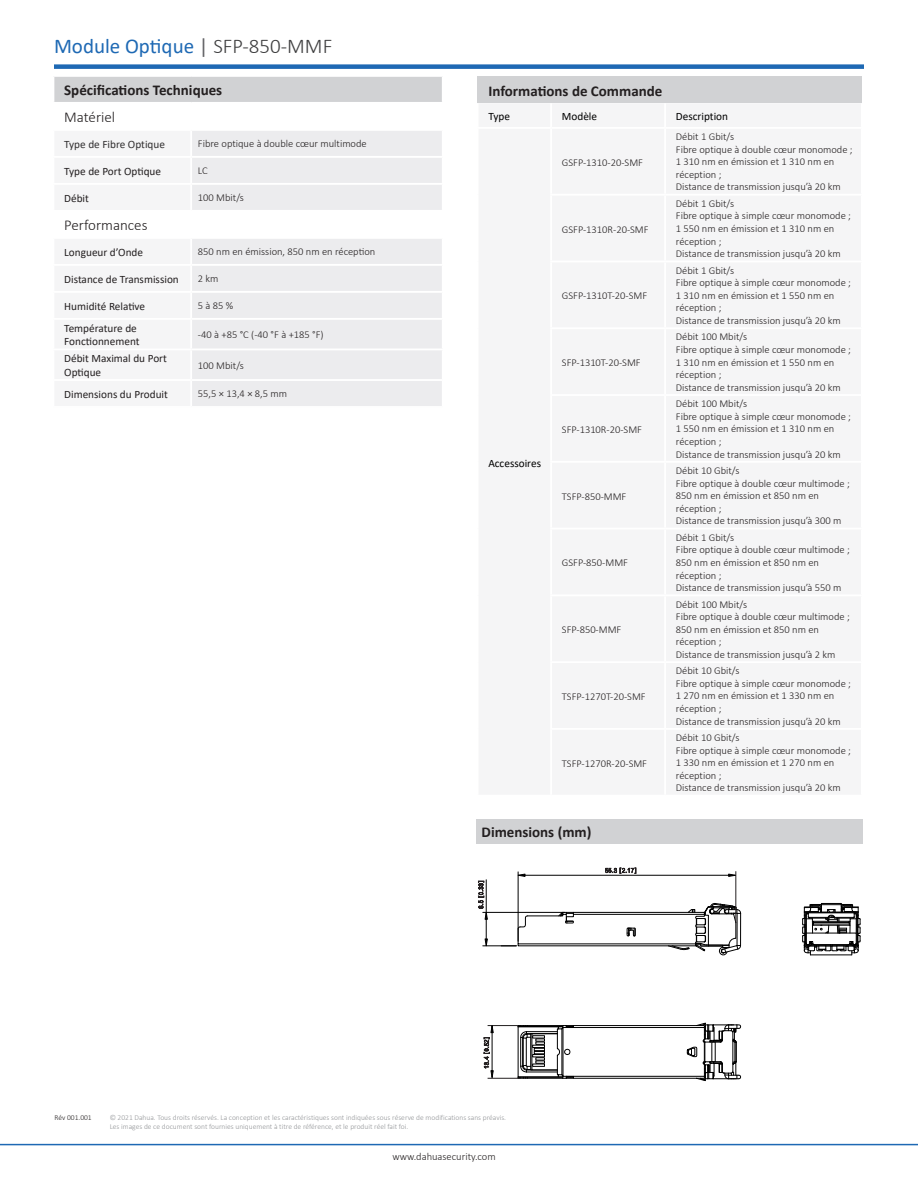
<style>
.page{position:relative;width:918px;height:1188px;background:#fff}
.page>*{position:absolute;margin:0;border:0;box-sizing:border-box;transform-origin:0 0}
.t1{font:21px "Calibri";color:#1e69b4}
.t2{font:700 15px "Calibri";color:#231f20}
.表格大类{font:300 15px "Calibri";color:#231f20}
.t3{font:11.25px/13.5px "Calibri";color:#231f20}
.表格内标题{font:11.25px "Calibri";color:#000}
.t4{font:11.25px "Calibri";color:#312f30}
.表格正文{font:300 10.5px/12.6px "Calibri";color:#231f20}
.t5{font:300 7.5px "Calibri";color:#939598}
.t6{font:300 7.5px "Calibri";color:#231f20}
.s1{color:#636366}
.s2{font-weight:300;color:#3e3e3f}
</style>
<div class="page">
<div style="left:54px;top:64px;width:810px;height:5px;background:#1e69b4"></div>
<hr style="left:0;top:1144px;width:918px;height:1px;background:#1e69b4">
<div style="left:53px;top:76px;width:390px;height:27px;background:#d1d2d4"></div>
<div style="left:192px;top:131px;width:250px;height:275px;background:#ececee"></div>
<div style="left:53px;top:211px;width:390px;height:27px;background:#fff"></div>
<hr style="left:191px;top:210px;width:253px;height:2px;background:#fff">
<hr style="left:442px;top:77px;width:2px;height:25px;background:#fff">
<hr style="left:52px;top:75px;width:139px;height:2px;background:#fff">
<hr style="left:191px;top:75px;width:253px;height:2px;background:#fff">
<hr style="left:52px;top:77px;width:2px;height:25px;background:#fff">
<hr style="left:52px;top:102px;width:139px;height:2px;background:#fff">
<hr style="left:191px;top:102px;width:253px;height:2px;background:#fff">
<hr style="left:191px;top:156px;width:253px;height:2px;background:#fff">
<hr style="left:191px;top:183px;width:253px;height:2px;background:#fff">
<hr style="left:191px;top:237px;width:253px;height:2px;background:#fff">
<hr style="left:191px;top:264px;width:253px;height:2px;background:#fff">
<hr style="left:191px;top:291px;width:253px;height:2px;background:#fff">
<hr style="left:191px;top:318px;width:253px;height:2px;background:#fff">
<hr style="left:191px;top:349px;width:253px;height:1px;background:#fff">
<hr style="left:191px;top:379px;width:253px;height:2px;background:#fff">
<div style="left:476px;top:819px;width:386px;height:25px;background:#d1d2d4"></div>
<svg style="left:518px;top:1023px;width:223px;height:58px"></svg>
<svg style="left:501px;top:903px;width:240px;height:53px"></svg>
<hr style="left:483px;top:912px;width:82px;height:1px;background:#000">
<hr style="left:483px;top:946px;width:33px;height:1px;background:#000">
<hr style="left:486px;top:880px;width:1px;height:59px;background:#000">
<svg style="left:478px;top:881px;width:10px;height:38px"></svg>
<svg style="left:485px;top:939px;width:3px;height:8px"></svg>
<hr style="left:518px;top:872px;width:1px;height:69px;background:#000">
<hr style="left:525px;top:875px;width:204px;height:1px;background:#000">
<svg style="left:729px;top:874px;width:7px;height:3px"></svg>
<svg style="left:517px;top:874px;width:8px;height:3px"></svg>
<hr style="left:810px;top:955px;width:42px;height:1px;background:#000">
<svg style="left:802px;top:903px;width:59px;height:52px"></svg>
<hr style="left:736px;top:871px;width:1px;height:52px;background:#231f20">
<svg style="left:605px;top:868px;width:31px;height:6px"></svg>
<hr style="left:488px;top:1025px;width:30px;height:1px;background:#231f20">
<hr style="left:488px;top:1078px;width:30px;height:1px;background:#231f20">
<svg style="left:484px;top:1025px;width:9px;height:53px"></svg>
<div style="left:478px;top:76px;width:384px;height:27px;background:#d1d2d4"></div>
<p class="t1" style="left:54px;top:31px;width:280px">Module Optique <span class="s1">|</span> <span class="s2">SFP-850-MMF</span></p>
<p class="t2" style="left:64px;top:79px;width:160px">Spécifications Techniques</p>
<p class="表格大类" style="left:64px;top:108px;width:52px">Matériel</p>
<p class="t4" style="left:64px;top:136px;width:102px">Type de Fibre Optique</p>
<p class="表格正文" style="left:198px;top:137px;width:170px">Fibre optique à double cœur multimode</p>
<p class="t3" style="left:64px;top:164px;width:98px">Type de Port Optique</p>
<p class="表格正文" style="left:198px;top:164px;width:11px">LC</p>
<p class="t3" style="left:64px;top:191px;width:26px">Débit</p>
<p class="表格正文" style="left:198px;top:191px;width:48px">100 Mbit/s</p>
<p class="表格大类" style="left:64px;top:216px;width:85px">Performances</p>
<p class="t3" style="left:64px;top:245px;width:80px">Longueur d’Onde</p>
<p class="表格正文" style="left:198px;top:245px;width:179px">850 nm en émission, 850 nm en réception</p>
<p class="t3" style="left:64px;top:272px;width:116px">Distance de Transmission</p>
<p class="表格正文" style="left:198px;top:272px;width:22px">2 km</p>
<p class="t3" style="left:64px;top:299px;width:82px">Humidité Relative</p>
<p class="表格正文" style="left:198px;top:299px;width:37px">5 à 85 %</p>
<p class="t3" style="left:64px;top:321px;width:77px">Température de<br>Fonctionnement</p>
<p class="表格正文" style="left:198px;top:328px;width:127px">-40 à +85 °C (-40 °F à +185 °F)</p>
<p class="t3" style="left:64px;top:351px;width:104px">Débit Maximal du Port<br>Optique</p>
<p class="表格正文" style="left:198px;top:359px;width:48px">100 Mbit/s</p>
<p class="t3" style="left:64px;top:387px;width:105px">Dimensions du Produit</p>
<p class="表格正文" style="left:198px;top:388px;width:91px">55,5 × 13,4 × 8,5 mm</p>
<p class="t2" style="left:488px;top:80px;width:176px">Informations de Commande</p>
<p class="表格内标题" style="left:488px;top:109px;width:23px">Type</p>
<p class="表格内标题" style="left:562px;top:109px;width:37px">Modèle</p>
<p class="表格内标题" style="left:676px;top:108px;width:54px">Description</p>
<p class="表格正文" style="left:562px;top:156px;width:83px">GSFP-1310-20-SMF</p>
<p class="表格正文" style="left:562px;top:223px;width:88px">GSFP-1310R-20-SMF</p>
<p class="表格正文" style="left:562px;top:289px;width:87px">GSFP-1310T-20-SMF</p>
<p class="表格正文" style="left:562px;top:356px;width:80px">SFP-1310T-20-SMF</p>
<p class="表格内标题" style="left:488px;top:455px;width:54px">Accessoires</p>
<p class="表格正文" style="left:562px;top:423px;width:82px">SFP-1310R-20-SMF</p>
<p class="表格正文" style="left:562px;top:490px;width:66px">TSFP-850-MMF</p>
<p class="表格正文" style="left:562px;top:557px;width:68px">GSFP-850-MMF</p>
<p class="表格正文" style="left:562px;top:623px;width:61px">SFP-850-MMF</p>
<p class="表格正文" style="left:562px;top:690px;width:85px">TSFP-1270T-20-SMF</p>
<p class="表格正文" style="left:562px;top:757px;width:87px">TSFP-1270R-20-SMF</p>
<p class="t2" style="left:482px;top:821px;width:111px">Dimensions (mm)</p>
<p class="表格正文" style="left:676px;top:130px;width:60px">Débit 1 Gbit/s</p>
<p class="表格正文" style="left:676px;top:143px;width:178px">Fibre optique à double cœur monomode ;</p>
<p class="表格正文" style="left:676px;top:155px;width:160px">1 310 nm en émission et 1 310 nm en réception ;</p>
<p class="表格正文" style="left:676px;top:181px;width:166px">Distance de transmission jusqu’à 20 km</p>
<p class="表格正文" style="left:676px;top:197px;width:60px">Débit 1 Gbit/s</p>
<p class="表格正文" style="left:676px;top:210px;width:177px">Fibre optique à simple cœur monomode ;</p>
<p class="表格正文" style="left:676px;top:222px;width:160px">1 550 nm en émission et 1 310 nm en réception ;</p>
<p class="表格正文" style="left:676px;top:247px;width:166px">Distance de transmission jusqu’à 20 km</p>
<p class="表格正文" style="left:676px;top:264px;width:60px">Débit 1 Gbit/s</p>
<p class="表格正文" style="left:676px;top:276px;width:177px">Fibre optique à simple cœur monomode ;</p>
<p class="表格正文" style="left:676px;top:289px;width:160px">1 310 nm en émission et 1 550 nm en réception ;</p>
<p class="表格正文" style="left:676px;top:314px;width:166px">Distance de transmission jusqu’à 20 km</p>
<p class="表格正文" style="left:676px;top:331px;width:73px">Débit 100 Mbit/s</p>
<p class="表格正文" style="left:676px;top:343px;width:177px">Fibre optique à simple cœur monomode ;</p>
<p class="表格正文" style="left:676px;top:356px;width:160px">1 310 nm en émission et 1 550 nm en réception ;</p>
<p class="表格正文" style="left:676px;top:381px;width:166px">Distance de transmission jusqu’à 20 km</p>
<p class="表格正文" style="left:676px;top:397px;width:73px">Débit 100 Mbit/s</p>
<p class="表格正文" style="left:676px;top:410px;width:177px">Fibre optique à simple cœur monomode ;</p>
<p class="表格正文" style="left:676px;top:422px;width:160px">1 550 nm en émission et 1 310 nm en réception ;</p>
<p class="表格正文" style="left:676px;top:448px;width:166px">Distance de transmission jusqu’à 20 km</p>
<p class="表格正文" style="left:676px;top:464px;width:65px">Débit 10 Gbit/s</p>
<p class="表格正文" style="left:676px;top:477px;width:175px">Fibre optique à double cœur multimode ;</p>
<p class="表格正文" style="left:676px;top:489px;width:145px">850 nm en émission et 850 nm en réception ;</p>
<p class="表格正文" style="left:676px;top:514px;width:167px">Distance de transmission jusqu’à 300 m</p>
<p class="表格正文" style="left:676px;top:531px;width:60px">Débit 1 Gbit/s</p>
<p class="表格正文" style="left:676px;top:543px;width:175px">Fibre optique à double cœur multimode ;</p>
<p class="表格正文" style="left:676px;top:556px;width:145px">850 nm en émission et 850 nm en réception ;</p>
<p class="表格正文" style="left:676px;top:581px;width:167px">Distance de transmission jusqu’à 550 m</p>
<p class="表格正文" style="left:676px;top:598px;width:73px">Débit 100 Mbit/s</p>
<p class="表格正文" style="left:676px;top:610px;width:175px">Fibre optique à double cœur multimode ;</p>
<p class="表格正文" style="left:676px;top:623px;width:145px">850 nm en émission et 850 nm en réception ;</p>
<p class="表格正文" style="left:676px;top:648px;width:161px">Distance de transmission jusqu’à 2 km</p>
<p class="表格正文" style="left:676px;top:664px;width:65px">Débit 10 Gbit/s</p>
<p class="表格正文" style="left:676px;top:677px;width:177px">Fibre optique à simple cœur monomode ;</p>
<p class="表格正文" style="left:676px;top:690px;width:160px">1 270 nm en émission et 1 330 nm en réception ;</p>
<p class="表格正文" style="left:676px;top:715px;width:166px">Distance de transmission jusqu’à 20 km</p>
<p class="表格正文" style="left:676px;top:731px;width:65px">Débit 10 Gbit/s</p>
<p class="表格正文" style="left:676px;top:744px;width:177px">Fibre optique à simple cœur monomode ;</p>
<p class="表格正文" style="left:676px;top:756px;width:160px">1 330 nm en émission et 1 270 nm en réception ;</p>
<p class="表格正文" style="left:676px;top:782px;width:166px">Distance de transmission jusqu’à 20 km</p>
<p class="t6" style="left:55px;top:1113px;width:39px">Rév 001.001</p>
<p class="t5" style="left:110px;top:1113px;width:398px">© 2021 Dahua. Tous droits réservés. La conception et les caractéristiques sont indiquées sous réserve de modifications sans préavis.</p>
<p class="t5" style="left:110px;top:1122px;width:300px">Les images de ce document sont fournies uniquement à titre de référence, et le produit réel fait foi.</p>
<p class="表格正文" style="left:392px;top:1150px;width:105px">www.dahuasecurity.com</p>
</div>
